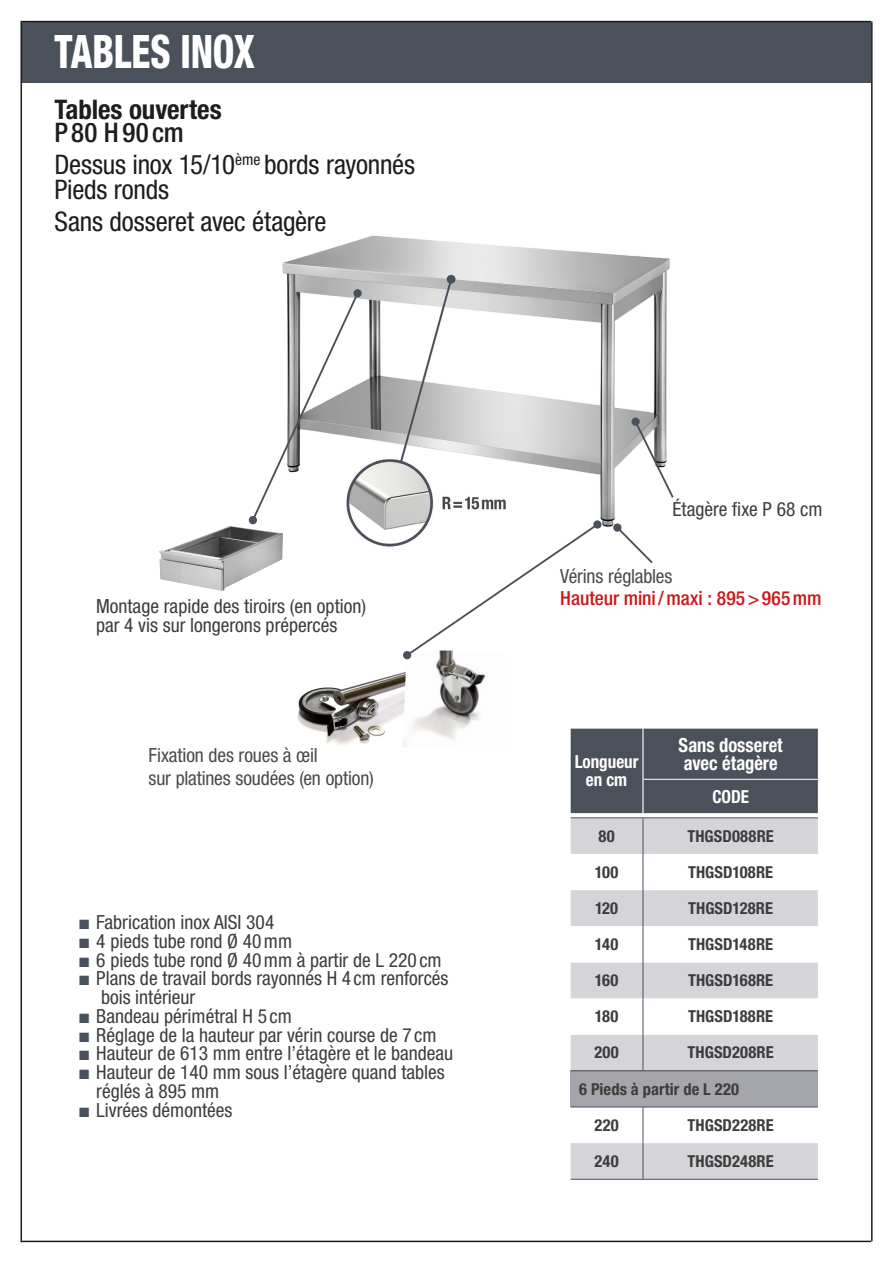
<style>
.page{position:relative;width:893px;height:1263px;background:#fff}
.page>*{position:absolute;margin:0;border:0;box-sizing:border-box;transform-origin:0 0}
.Titre_chapitre__maît{font:800 condensed 46.2px "Helvetica Neue LT Std";letter-spacing:-.01em;color:#fff;scale:.82 1}
.Titre_produit_24pt{font:condensed 27px/25.5px "Helvetica Neue LT Std";letter-spacing:-.01em;color:#1d1d1b}
.Titre_produit_24pt-2{font:700 condensed 27px/22.5px "Helvetica Neue LT Std";letter-spacing:-.005em;color:#1d1d1b}
.Description_produits{font:condensed 19.5px/18.8px "Helvetica Neue LT Std";color:#3d3d3c}
.Caractérisitiques_pr{font:condensed 19.5px/22.5px "Helvetica Neue LT Std";letter-spacing:-.005em;color:#4b4b4a}
.Caractérisitiques_pr-2{font:500 condensed 19.5px/22.5px "Helvetica Neue LT Std";color:#cd171a}
.Tableau_entête_12pt{font:700 condensed 19.5px "Helvetica Neue LT Std";color:#fff;scale:.95 1}
.Tableau_entête_12pt-2{font:700 condensed 18px/18px "Helvetica Neue LT Std";color:#fff;text-align:center;scale:.95 1}
.Tableau_standard_11p{font:700 condensed 16.5px "Helvetica Neue LT Std";letter-spacing:.005em;color:#3d3d3c}
.s1{font-weight:500}
.s2{color:#4b515b}
.s3{font-weight:400;color:#4b4b4a}
</style>
<div class="page">
<img style="left:282px;top:235px;width:388px;height:312px">
<div style="left:21px;top:22px;width:850px;height:61px;background:#4b515b"></div>
<img style="left:159px;top:526px;width:124px;height:65px">
<svg style="left:250px;top:291px;width:110px;height:232px"></svg>
<div style="left:249px;top:516px;width:8px;height:8px;background:#4b515b;border-radius:50%"></div>
<div style="left:353px;top:289px;width:9px;height:8px;background:#4b515b;border-radius:50%"></div>
<hr style="left:21px;top:22px;width:1px;height:1220px;background:#1d1d1b">
<hr style="left:871px;top:22px;width:2px;height:1219px;background:#1d1d1b">
<hr style="left:21px;top:1241px;width:850px;height:1px;background:#1d1d1b">
<hr style="left:21px;top:21px;width:850px;height:1px;background:#1d1d1b">
<svg style="left:613px;top:523px;width:42px;height:41px"></svg>
<img style="left:297px;top:672px;width:106px;height:74px">
<img style="left:403px;top:652px;width:82px;height:95px">
<svg style="left:404px;top:522px;width:196px;height:136px"></svg>
<div style="left:403px;top:651px;width:8px;height:8px;background:#4b515b;border-radius:50%"></div>
<div style="left:593px;top:520px;width:9px;height:9px;background:#4b515b;border-radius:50%"></div>
<svg style="left:633px;top:419px;width:41px;height:81px"></svg>
<div style="left:631px;top:418px;width:9px;height:8px;background:#4b515b;border-radius:50%"></div>
<div style="left:571px;top:729px;width:247px;height:84px;background:#4b515b"></div>
<svg style="left:571px;top:813px;width:247px;height:330px"></svg>
<div style="left:571px;top:818px;width:247px;height:252px;background:#d5d4d9"></div>
<svg style="left:571px;top:854px;width:247px;height:181px"></svg>
<div style="left:571px;top:1071px;width:247px;height:36px;background:#a5a5ac"></div>
<div style="left:571px;top:1143px;width:247px;height:36px;background:#d5d4d9"></div>
<hr style="left:643px;top:779px;width:175px;height:1px;background:#fff">
<hr style="left:642px;top:729px;width:1px;height:50px;background:#fff">
<hr style="left:642px;top:779px;width:1px;height:34px;background:#fff">
<hr style="left:571px;top:817px;width:72px;height:1px;background:#4b515b">
<hr style="left:643px;top:818px;width:1px;height:36px;background:#4b515b">
<hr style="left:643px;top:817px;width:175px;height:1px;background:#4b515b">
<hr style="left:643px;top:854px;width:1px;height:36px;background:#4b515b">
<hr style="left:643px;top:890px;width:1px;height:36px;background:#4b515b">
<hr style="left:643px;top:926px;width:1px;height:36px;background:#4b515b">
<hr style="left:643px;top:962px;width:1px;height:36px;background:#4b515b">
<hr style="left:643px;top:998px;width:1px;height:37px;background:#4b515b">
<hr style="left:643px;top:1035px;width:1px;height:35px;background:#4b515b">
<hr style="left:571px;top:1070px;width:72px;height:1px;background:#4b515b">
<hr style="left:643px;top:1070px;width:175px;height:1px;background:#4b515b">
<hr style="left:571px;top:1106px;width:72px;height:1px;background:#4b515b">
<hr style="left:643px;top:1107px;width:1px;height:36px;background:#4b515b">
<hr style="left:643px;top:1106px;width:175px;height:1px;background:#4b515b">
<hr style="left:571px;top:1179px;width:72px;height:1px;background:#4b515b">
<hr style="left:643px;top:1143px;width:1px;height:36px;background:#4b515b">
<hr style="left:643px;top:1179px;width:175px;height:1px;background:#4b515b">
<p class="Titre_chapitre__maît" style="left:54px;top:23px;width:246px">TABLES INOX</p>
<p class="Titre_produit_24pt-2" style="left:54px;top:98px;width:169px">Tables ouvertes<br><span class="s1">P80 H90cm</span></p>
<p class="Titre_produit_24pt" style="left:54px;top:151px;width:362px">Dessus inox 15/10<sup>ème</sup> bords rayonnés<br>Pieds ronds</p>
<p class="Titre_produit_24pt" style="left:54px;top:208px;width:274px">Sans dosseret avec étagère</p>
<p class="Description_produits" style="left:96px;top:597px;width:271px">Montage rapide des tiroirs (en option) par 4 vis sur longerons prépercés</p>
<p class="Caractérisitiques_pr" style="left:149px;top:744px;width:227px">Fixation des roues à œil<br>sur platines soudées (en option)</p>
<p class="Description_produits" style="left:79px;top:913px;width:197px"><span class="s2">■</span> Fabrication inox AISI 304</p>
<p class="Description_produits" style="left:79px;top:931px;width:214px"><span class="s2">■</span> 4 pieds tube rond Ø 40mm</p>
<p class="Description_produits" style="left:79px;top:950px;width:364px"><span class="s2">■</span> 6 pieds tube rond Ø 40mm à partir de L 220 cm</p>
<p class="Description_produits" style="left:101px;top:969px;width:349px;text-indent:-22px"><span class="s2">■</span> Plans de travail bords rayonnés H 4 cm renforcés bois intérieur</p>
<p class="Description_produits" style="left:79px;top:1006px;width:214px"><span class="s2">■</span> Bandeau périmétral H 5 cm</p>
<p class="Description_produits" style="left:79px;top:1025px;width:359px"><span class="s2">■</span> Réglage de la hauteur par vérin course de 7 cm</p>
<p class="Description_produits" style="left:79px;top:1044px;width:375px"><span class="s2">■</span> Hauteur de 613 mm entre l’étagère et le bandeau</p>
<p class="Description_produits" style="left:96px;top:1063px;width:350px;text-indent:-17px"><span class="s2">■</span> Hauteur de 140 mm sous l’étagère quand tables réglés à 895 mm</p>
<p class="Description_produits" style="left:79px;top:1100px;width:155px"><span class="s2">■</span> Livrées démontées</p>
<p class="Description_produits" style="left:673px;top:500px;width:151px">Étagère fixe P 68 cm</p>
<p class="Caractérisitiques_pr-2" style="left:560px;top:564px;width:263px"><span class="s3">Vérins réglables<br></span>Hauteur mini/maxi : 895&gt;965mm</p>
<p class="Tableau_entête_12pt-2" style="left:575px;top:753px;width:69px">Longueur en cm</p>
<p class="Tableau_entête_12pt" style="left:679px;top:733px;width:111px">Sans dosseret</p>
<p class="Tableau_entête_12pt" style="left:684px;top:751px;width:101px">avec étagère</p>
<p class="Tableau_entête_12pt-2" style="left:712px;top:787px;width:40px">CODE</p>
<p class="Tableau_standard_11p" style="left:599px;top:826px;width:18px">80</p>
<p class="Tableau_standard_11p" style="left:687px;top:826px;width:88px">THGSD088RE</p>
<p class="Tableau_standard_11p" style="left:595px;top:862px;width:25px">100</p>
<p class="Tableau_standard_11p" style="left:688px;top:862px;width:87px">THGSD108RE</p>
<p class="Tableau_standard_11p" style="left:595px;top:898px;width:25px">120</p>
<p class="Tableau_standard_11p" style="left:688px;top:898px;width:86px">THGSD128RE</p>
<p class="Tableau_standard_11p" style="left:595px;top:934px;width:25px">140</p>
<p class="Tableau_standard_11p" style="left:688px;top:934px;width:87px">THGSD148RE</p>
<p class="Tableau_standard_11p" style="left:595px;top:970px;width:25px">160</p>
<p class="Tableau_standard_11p" style="left:688px;top:970px;width:87px">THGSD168RE</p>
<p class="Tableau_standard_11p" style="left:595px;top:1007px;width:25px">180</p>
<p class="Tableau_standard_11p" style="left:688px;top:1007px;width:87px">THGSD188RE</p>
<p class="Tableau_standard_11p" style="left:594px;top:1042px;width:26px">200</p>
<p class="Tableau_standard_11p" style="left:687px;top:1042px;width:88px">THGSD208RE</p>
<p class="Tableau_standard_11p" style="left:579px;top:1079px;width:161px">6 Pieds à partir de L 220</p>
<p class="Tableau_standard_11p" style="left:594px;top:1115px;width:26px">220</p>
<p class="Tableau_standard_11p" style="left:687px;top:1115px;width:88px">THGSD228RE</p>
<p class="Tableau_standard_11p" style="left:594px;top:1151px;width:26px">240</p>
<p class="Tableau_standard_11p" style="left:687px;top:1151px;width:88px">THGSD248RE</p>
</div>
